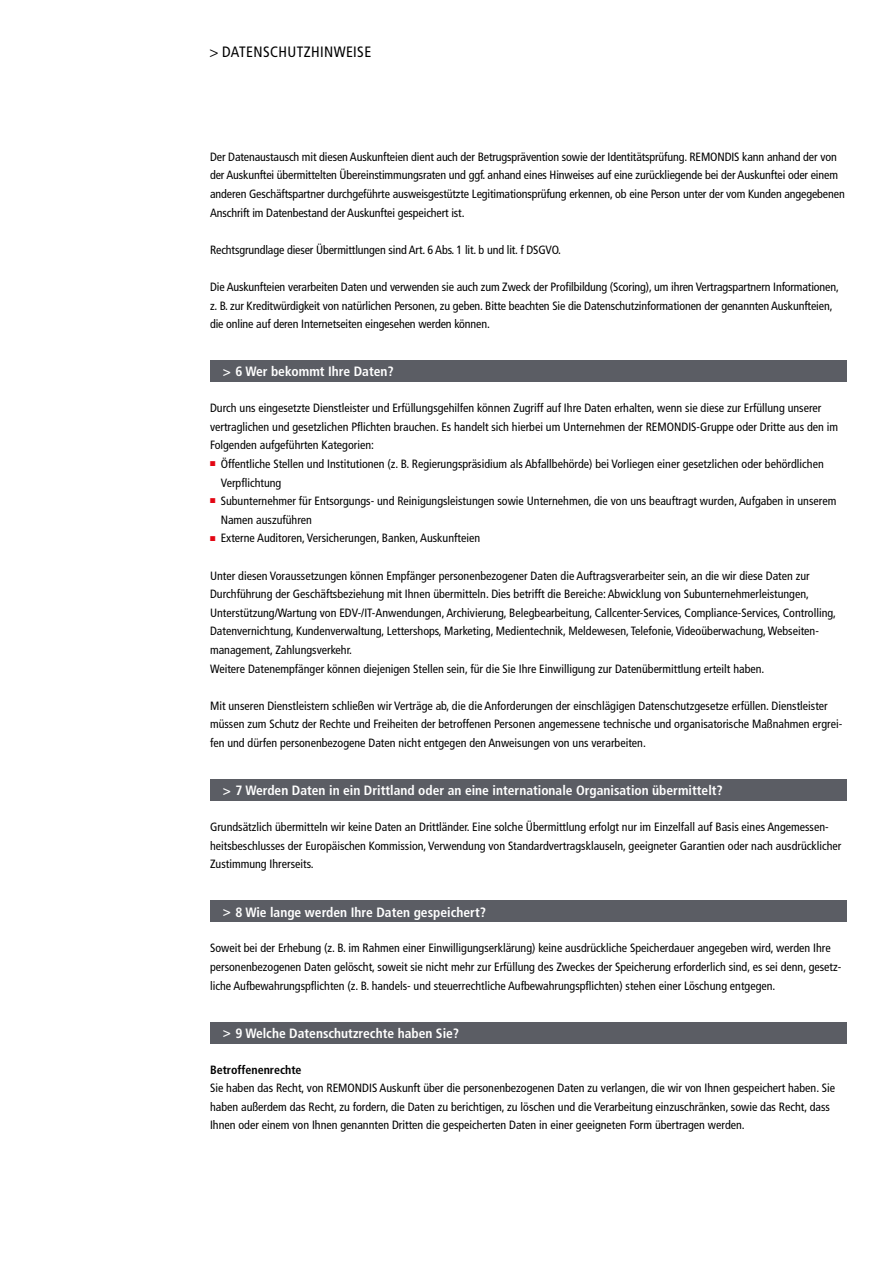
<style>
.page{position:relative;width:893px;height:1263px;background:#fff}
.page>*{position:absolute;margin:0;border:0;box-sizing:border-box;transform-origin:0 0}
.t1{font:condensed 15px "Frutiger LT Pro";letter-spacing:.025em;color:#000}
.t2{font:700 condensed 13.5px "Frutiger LT Pro";color:#fff}
.t3{font:condensed 12px/18.6px "Frutiger LT Pro";color:#000}
.t4{font:700 condensed 12px "Frutiger LT Pro";color:#000}
</style>
<div class="page">
<div style="left:210px;top:361px;width:636px;height:21px;background:#5b5d64"></div>
<div style="left:210px;top:780px;width:636px;height:21px;background:#5b5d64"></div>
<div style="left:210px;top:901px;width:636px;height:21px;background:#5b5d64"></div>
<div style="left:210px;top:1022px;width:636px;height:21px;background:#5b5d64"></div>
<p class="t1" style="left:209px;top:43px;width:163px">&gt; DATENSCHUTZHINWEISE</p>
<p class="t3" style="left:210px;top:147px;width:636px">Der Datenaustausch mit diesen Auskunfteien dient auch der Betrugsprävention sowie der Identitätsprüfung. REMONDIS kann anhand der von der Auskunftei übermittelten Übereinstimmungsraten und ggf. anhand eines Hinweises auf eine zurückliegende bei der Auskunftei oder einem anderen Geschäftspartner durchgeführte ausweisgestützte Legitimationsprüfung erkennen, ob eine Person unter der vom Kunden angegebenen Anschrift im Datenbestand der Auskunftei gespeichert ist.</p>
<p class="t3" style="left:210px;top:240px;width:353px">Rechtsgrundlage dieser Übermittlungen sind Art. 6 Abs. 1 lit. b und lit. f DSGVO.</p>
<p class="t3" style="left:210px;top:278px;width:630px">Die Auskunfteien verarbeiten Daten und verwenden sie auch zum Zweck der Profilbildung (Scoring), um ihren Vertragspartnern Informationen, z. B. zur Kreditwürdigkeit von natürlichen Personen, zu geben. Bitte beachten Sie die Datenschutzinformationen der genannten Auskunfteien, die online auf deren Internetseiten eingesehen werden können.</p>
<p class="t2" style="left:223px;top:364px;width:172px">&gt; 6 Wer bekommt Ihre Daten?</p>
<p class="t3" style="left:210px;top:399px;width:629px">Durch uns eingesetzte Dienstleister und Erfüllungsgehilfen können Zugriff auf Ihre Daten erhalten, wenn sie diese zur Erfüllung unserer vertraglichen und gesetzlichen Pflichten brauchen. Es handelt sich hierbei um Unternehmen der REMONDIS-Gruppe oder Dritte aus den im<br>Folgenden aufgeführten Kategorien:</p>
<p class="t3" style="left:221px;top:455px;width:605px;text-indent:-11px"><sup>■</sup> Öffentliche Stellen und Institutionen (z. B. Regierungspräsidium als Abfallbehörde) bei Vorliegen einer gesetzlichen oder behördlichen<br>Verpflichtung</p>
<p class="t3" style="left:221px;top:492px;width:617px;text-indent:-11px"><sup>■</sup> Subunternehmer für Entsorgungs- und Reinigungsleistungen sowie Unternehmen, die von uns beauftragt wurden, Aufgaben in unserem<br>Namen auszuführen</p>
<p class="t3" style="left:210px;top:529px;width:272px"><sup>■</sup> Externe Auditoren, Versicherungen, Banken, Auskunfteien</p>
<p class="t3" style="left:210px;top:566px;width:628px">Unter diesen Voraussetzungen können Empfänger personenbezogener Daten die Auftragsverarbeiter sein, an die wir diese Daten zur Durchführung der Geschäftsbeziehung mit Ihnen übermitteln. Dies betrifft die Bereiche: Abwicklung von Subunternehmerleistungen, Unterstützung/Wartung von EDV-/IT-Anwendungen, Archivierung, Belegbearbeitung, Callcenter-Services, Compliance-Services, Controlling, Datenvernichtung, Kundenverwaltung, Lettershops, Marketing, Medientechnik, Meldewesen, Telefonie, Videoüberwachung, Webseiten&shy;management, Zahlungsverkehr.<br>Weitere Datenempfänger können diejenigen Stellen sein, für die Sie Ihre Einwilligung zur Datenübermittlung erteilt haben.</p>
<p class="t3" style="left:210px;top:696px;width:634px">Mit unseren Dienstleistern schließen wir Verträge ab, die die Anforderungen der einschlägigen Datenschutzgesetze erfüllen. Dienstleister müssen zum Schutz der Rechte und Freiheiten der betroffenen Personen angemessene technische und organisatorische Maßnahmen ergrei&shy;fen und dürfen personenbezogene Daten nicht entgegen den Anweisungen von uns verarbeiten.</p>
<p class="t2" style="left:223px;top:783px;width:501px">&gt; 7 Werden Daten in ein Drittland oder an eine internationale Organisation übermittelt?</p>
<p class="t3" style="left:210px;top:818px;width:633px">Grundsätzlich übermitteln wir keine Daten an Drittländer. Eine solche Übermittlung erfolgt nur im Einzelfall auf Basis eines Angemessen&shy;heitsbeschlusses der Europäischen Kommission, Verwendung von Standardvertragsklauseln, geeigneter Garantien oder nach ausdrücklicher<br>Zustimmung Ihrerseits.</p>
<p class="t2" style="left:223px;top:904px;width:265px">&gt; 8 Wie lange werden Ihre Daten gespeichert?</p>
<p class="t3" style="left:210px;top:939px;width:633px">Soweit bei der Erhebung (z. B. im Rahmen einer Einwilligungserklärung) keine ausdrückliche Speicherdauer angegeben wird, werden Ihre personenbezogenen Daten gelöscht, soweit sie nicht mehr zur Erfüllung des Zweckes der Speicherung erforderlich sind, es sei denn, gesetz&shy;liche Aufbewahrungspflichten (z. B. handels- und steuerrechtliche Aufbewahrungspflichten) stehen einer Löschung entgegen.</p>
<p class="t2" style="left:223px;top:1025px;width:238px">&gt; 9 Welche Datenschutzrechte haben Sie?</p>
<p class="t4" style="left:210px;top:1062px;width:93px">Betroffenenrechte</p>
<p class="t3" style="left:210px;top:1079px;width:626px">Sie haben das Recht, von REMONDIS Auskunft über die personenbezogenen Daten zu verlangen, die wir von Ihnen gespeichert haben. Sie haben außerdem das Recht, zu fordern, die Daten zu berichtigen, zu löschen und die Verarbeitung einzuschränken, sowie das Recht, dass<br>Ihnen oder einem von Ihnen genannten Dritten die gespeicherten Daten in einer geeigneten Form übertragen werden.</p>
</div>
